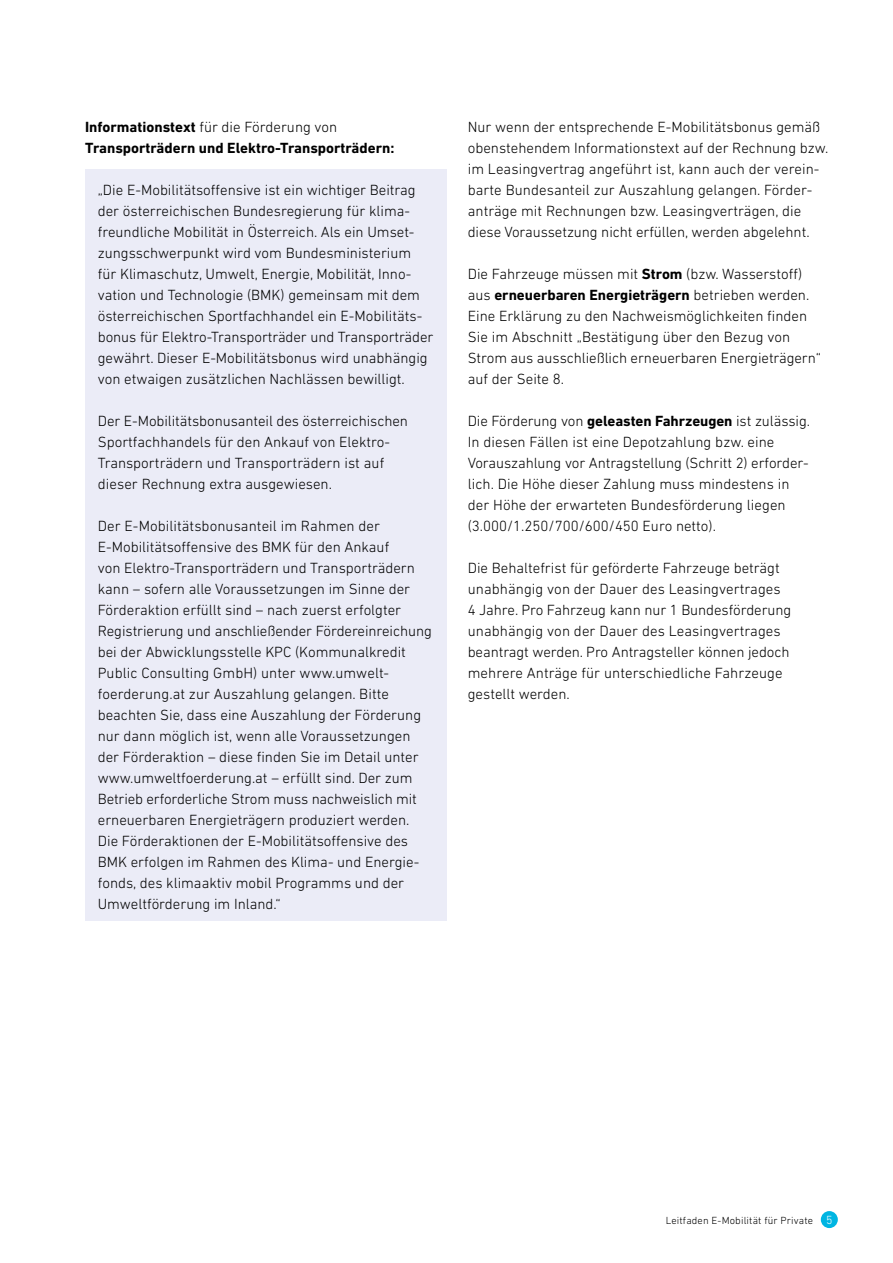
<style>
.page{position:relative;width:893px;height:1263px;background:#fff}
.page>*{position:absolute;margin:0;border:0;box-sizing:border-box;transform-origin:0 0}
.Box{font:300 15px/21px "DIN Next LT Pro";color:#000}
.Fließtext{font:300 15px/21px "DIN Next LT Pro";color:#000}
.H2_Schwarz_Bold{font:700 15px/21px "DIN Next LT Pro";color:#000}
.t1{font:300 10.5px "DIN Next LT Pro";letter-spacing:.015em;color:#000}
.s1{font-weight:300}
.s2{font-weight:700}
.s3{font-size:12px;color:#fff}
</style>
<div class="page">
<div style="left:821px;top:1211px;width:17px;height:17px;background:#00b5e2;border-radius:50%"></div>
<div style="left:85px;top:169px;width:361px;height:752px;background:#ebecf7"></div>
<h2 class="H2_Schwarz_Bold" style="left:85px;top:116px;width:311px">Informationstext <span class="s1">für die Förderung von<br></span>Transporträdern und Elektro-Transporträdern:</h2>
<p class="Box" style="left:98px;top:179px;width:337px">„Die E-Mobilitätsoffensive ist ein wichtiger Beitrag der österreichischen Bundesregierung für klima&shy;freundliche Mobilität in Österreich. Als ein Umset&shy;zungsschwerpunkt wird vom Bundesministerium für Klimaschutz, Umwelt, Energie, Mobilität, Inno&shy;vation und Technologie (BMK) gemeinsam mit dem österreichischen Sportfachhandel ein E-Mobilitäts&shy;bonus für Elektro-Transporträder und Transporträder gewährt. Dieser E-Mobilitätsbonus wird unabhängig von etwaigen zusätzlichen Nachlässen bewilligt.</p>
<p class="Box" style="left:98px;top:410px;width:312px">Der E-Mobilitätsbonusanteil des österreichischen Sportfachhandels für den Ankauf von Elektro-Transporträdern und Transporträdern ist auf dieser Rechnung extra ausgewiesen.</p>
<p class="Box" style="left:98px;top:515px;width:336px">Der E-Mobilitätsbonusanteil im Rahmen der E-Mobilitätsoffensive des BMK für den Ankauf<br>von Elektro-Transporträdern und Transporträdern kann – sofern alle Voraussetzungen im Sinne der Förderaktion erfüllt sind – nach zuerst erfolgter Registrierung und anschließender Fördereinreichung bei der Abwicklungsstelle KPC (Kommunalkredit Public Consulting GmbH) unter www.umwelt&shy;foerderung.at zur Auszahlung gelangen. Bitte beachten Sie, dass eine Auszahlung der Förderung nur dann möglich ist, wenn alle Voraussetzungen der Förderaktion – diese finden Sie im Detail unter www.umweltfoerderung.at – erfüllt sind. Der zum Betrieb erforderliche Strom muss nachweislich mit erneuerbaren Energieträgern produziert werden.<br>Die Förderaktionen der E-Mobilitätsoffensive des BMK erfolgen im Rahmen des Klima- und Energie&shy;fonds, des klimaaktiv mobil Programms und der Umweltförderung im Inland.“</p>
<p class="Fließtext" style="left:468px;top:116px;width:362px">Nur wenn der entsprechende E-Mobilitätsbonus gemäß obenstehendem Informationstext auf der Rechnung bzw. im Leasingvertrag angeführt ist, kann auch der verein&shy;barte Bundesanteil zur Auszahlung gelangen. Förder&shy;anträge mit Rechnungen bzw. Leasingverträgen, die diese Voraussetzung nicht erfüllen, werden abgelehnt.</p>
<p class="Fließtext" style="left:468px;top:263px;width:355px">Die Fahrzeuge müssen mit <span class="s2">Strom</span> (bzw. Wasserstoff) aus <span class="s2">erneuerbaren Energieträgern</span> betrieben werden.<br>Eine Erklärung zu den Nachweismöglichkeiten finden Sie im Abschnitt „Bestätigung über den Bezug von Strom aus ausschließlich erneuerbaren Energieträgern“ auf der Seite 8.</p>
<p class="Fließtext" style="left:468px;top:410px;width:344px">Die Förderung von <span class="s2">geleasten Fahrzeugen</span> ist zulässig.<br>In diesen Fällen ist eine Depotzahlung bzw. eine Vorauszahlung vor Antragstellung (Schritt 2) erforder&shy;lich. Die Höhe dieser Zahlung muss mindestens in der Höhe der erwarteten Bundesförderung liegen (3.000/1.250/700/600/450 Euro netto).</p>
<p class="Fließtext" style="left:468px;top:557px;width:325px">Die Behaltefrist für geförderte Fahrzeuge beträgt unabhängig von der Dauer des Leasingvertrages 4 Jahre. Pro Fahrzeug kann nur 1 Bundesförderung unabhängig von der Dauer des Leasingvertrages beantragt werden. Pro Antragsteller können jedoch mehrere Anträge für unterschiedliche Fahrzeuge gestellt werden.</p>
<p class="t1" style="left:666px;top:1214px;width:168px">Leitfaden E-Mobilität für Private <span class="s3">5</span></p>
</div>
